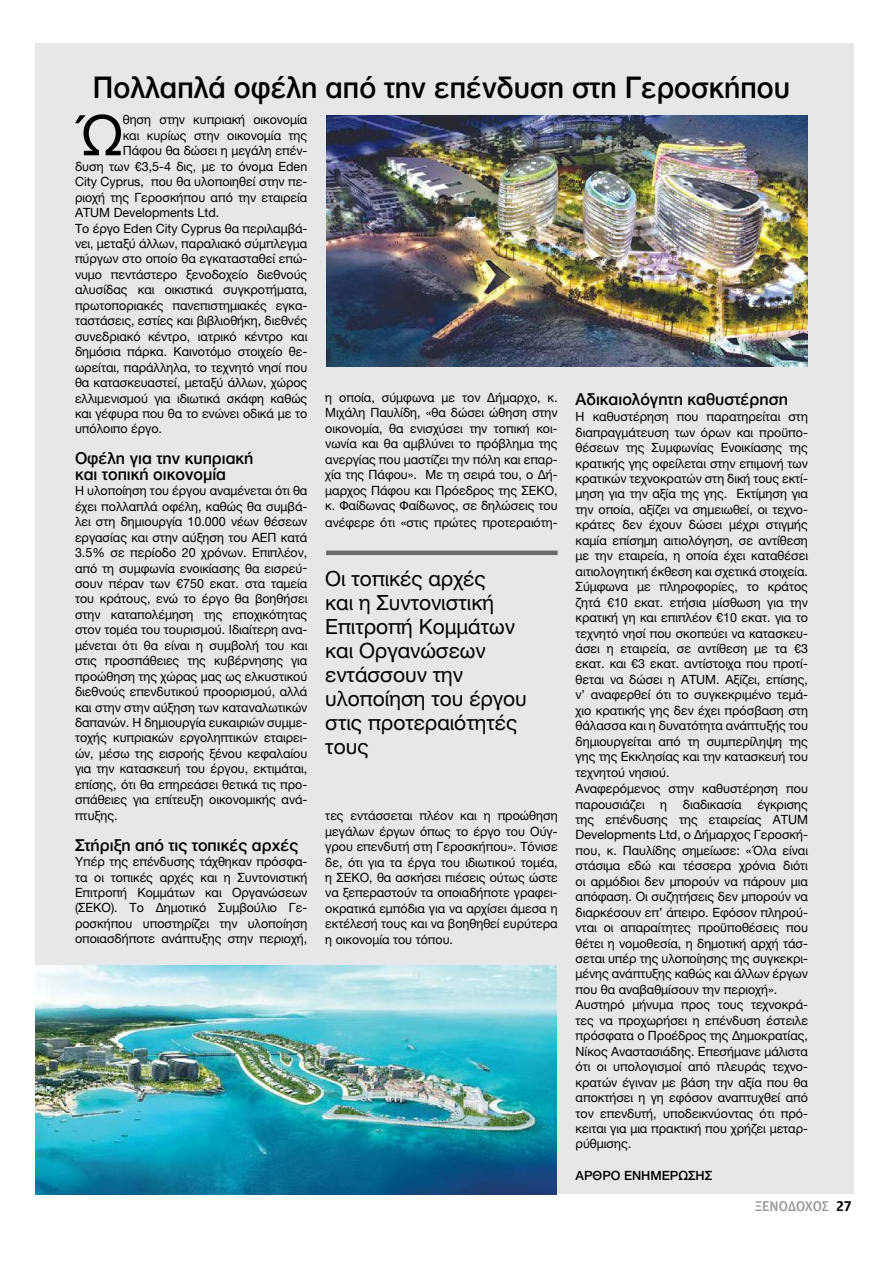
<style>
.page{position:relative;width:893px;height:1263px;background:#fff}
.page>*{position:absolute;margin:0;border:0;box-sizing:border-box;transform-origin:0 0}
.t1{font:56.1px "Nweights 05 Roman";color:#000}
.t2{font:500 30px "Ntitweights 05";color:#000;scale:.95 1}
.t3{font:21px/24px "Nweights 05 Roman";color:#000}
.t4{font:500 16.5px/15.5px "Ntitweights 05";color:#000}
.t5{font:15px "KAS Amplitude 05 Fixed Two";letter-spacing:-.015em;color:#939598}
.t6{font:12.75px/15.5px "Nweights 05 Roman";color:#000;text-align:justify}
.t7{font:500 12.75px "Ntitweights 05";color:#000}
.s1{font-family:"KAS Amplitude 07 NW Bold";color:#000}
</style>
<div class="page">
<div style="left:35px;top:43px;width:819px;height:1151px;background:#e6e7e8"></div>
<img style="left:326px;top:116px;width:482px;height:251px">
<img style="left:35px;top:965px;width:522px;height:229px">
<hr style="left:326px;top:551px;width:232px;height:4px;background:#6a6a6b">
<h2 class="t2" style="left:93px;top:70px;width:735px">Πολλαπλά οφέλη από την επένδυση στη Γεροσκήπου</h2>
<h1 class="t1" style="left:75px;top:104px;width:49px">Ώ</h1>
<p class="t6" style="left:123px;top:112px;width:186px">θηση στην κυπριακή οικονομία</p>
<p class="t6" style="left:123px;top:128px;width:186px">και κυρίως στην οικονομία της</p>
<p class="t6" style="left:123px;top:143px;width:186px">Πάφου θα δώσει η μεγάλη επέν-</p>
<p class="t6" style="left:75px;top:159px;width:234px">δυση των €3,5-4 δις, με το όνομα Eden</p>
<p class="t6" style="left:75px;top:174px;width:234px">City Cyprus, που θα υλοποιηθεί στην πε-</p>
<p class="t6" style="left:75px;top:189px;width:234px">ριοχή της Γεροσκήπου από την εταιρεία</p>
<p class="t6" style="left:75px;top:205px;width:146px">ATUM Developments Ltd.</p>
<p class="t6" style="left:75px;top:220px;width:234px">Το έργο Eden City Cyprus θα περιλαμβά-</p>
<p class="t6" style="left:75px;top:236px;width:234px">νει, μεταξύ άλλων, παραλιακό σύμπλεγμα</p>
<p class="t6" style="left:75px;top:251px;width:234px">πύργων στο οποίο θα εγκατασταθεί επώ-</p>
<p class="t6" style="left:75px;top:267px;width:234px">νυμο πεντάστερο ξενοδοχείο διεθνούς</p>
<p class="t6" style="left:75px;top:282px;width:234px">αλυσίδας και οικιστικά συγκροτήματα,</p>
<p class="t6" style="left:75px;top:298px;width:234px">πρωτοποριακές πανεπιστημιακές εγκα-</p>
<p class="t6" style="left:75px;top:313px;width:234px">ταστάσεις, εστίες και βιβλιοθήκη, διεθνές</p>
<p class="t6" style="left:75px;top:328px;width:234px">συνεδριακό κέντρο, ιατρικό κέντρο και</p>
<p class="t6" style="left:75px;top:344px;width:234px">δημόσια πάρκα. Καινοτόμο στοιχείο θε-</p>
<p class="t6" style="left:75px;top:359px;width:234px">ωρείται, παράλληλα, το τεχνητό νησί που</p>
<p class="t6" style="left:75px;top:375px;width:234px">θα κατασκευαστεί, μεταξύ άλλων, χώρος</p>
<p class="t6" style="left:75px;top:390px;width:234px">ελλιμενισμού για ιδιωτικά σκάφη καθώς</p>
<p class="t6" style="left:75px;top:406px;width:234px">και γέφυρα που θα το ενώνει οδικά με το</p>
<p class="t6" style="left:75px;top:421px;width:89px">υπόλοιπο έργο.</p>
<p class="t4" style="left:75px;top:451px;width:180px">Οφέλη για την κυπριακή και τοπική οικονομία</p>
<p class="t6" style="left:75px;top:483px;width:234px">Η υλοποίηση του έργου αναμένεται ότι θα έχει πολλαπλά οφέλη, καθώς θα συμβά&shy;λει στη δημιουργία 10.000 νέων θέσεων εργασίας και στην αύξηση του ΑΕΠ κατά 3.5% σε περίοδο 20 χρόνων. Επιπλέον, από τη συμφωνία ενοικίασης θα εισρεύ&shy;σουν πέραν των €750 εκατ. στα ταμεία του κράτους, ενώ το έργο θα βοηθήσει στην καταπολέμηση της εποχικότητας στον τομέα του τουρισμού. Ιδιαίτερη ανα&shy;μένεται ότι θα είναι η συμβολή του και στις προσπάθειες της κυβέρνησης για προώθηση της χώρας μας ως ελκυστικού διεθνούς επενδυτικού προορισμού, αλλά και στην στην αύξηση των καταναλωτικών δαπανών. Η δημιουργία ευκαιριών συμμε&shy;τοχής κυπριακών εργοληπτικών εταιρει&shy;ών, μέσω της εισροής ξένου κεφαλαίου για την κατασκευή του έργου, εκτιμάται, επίσης, ότι θα επηρεάσει θετικά τις προ&shy;σπάθειες για επίτευξη οικονομικής ανά&shy;πτυξης.</p>
<p class="t4" style="left:75px;top:837px;width:225px">Στήριξη από τις τοπικές αρχές</p>
<p class="t6" style="left:75px;top:854px;width:234px">Υπέρ της επένδυσης τάχθηκαν πρόσφα&shy;τα οι τοπικές αρχές και η Συντονιστική Επιτροπή Κομμάτων και Οργανώσεων (ΣΕΚΟ). Το Δημοτικό Συμβούλιο Γε&shy;ροσκήπου υποστηρίζει την υλοποίηση οποιασδήποτε ανάπτυξης στην περιοχή,</p>
<p class="t6" style="left:325px;top:390px;width:234px">η οποία, σύμφωνα με τον Δήμαρχο, κ.<br>Μιχάλη Παυλίδη, «θα δώσει ώθηση στην οικονομία, θα ενισχύσει την τοπική κοι&shy;νωνία και θα αμβλύνει το πρόβλημα της ανεργίας που μαστίζει την πόλη και επαρ&shy;χία της Πάφου». Με τη σειρά του, ο Δή&shy;μαρχος Πάφου και Πρόεδρος της ΣΕΚΟ, κ. Φαίδωνας Φαίδωνος, σε δηλώσεις του ανέφερε ότι «στις πρώτες προτεραιότη-</p>
<p class="t4" style="left:576px;top:391px;width:214px">Αδικαιολόγητη καθυστέρηση</p>
<p class="t6" style="left:576px;top:409px;width:234px;text-align:left">Η καθυστέρηση που παρατηρείται στη διαπραγμάτευση των όρων και προϋπο&shy;θέσεων της Συμφωνίας Ενοικίασης της κρατικής γης οφείλεται στην επιμονή των κρατικών τεχνοκρατών στη δική τους εκτί&shy;μηση για την αξία της γης. Εκτίμηση για την οποία, αξίζει να σημειωθεί, οι τεχνο&shy;κράτες δεν έχουν δώσει μέχρι στιγμής καμία επίσημη αιτιολόγηση, σε αντίθεση με την εταιρεία, η οποία έχει καταθέσει αιτιολογητική έκθεση και σχετικά στοιχεία.<br>Σύμφωνα με πληροφορίες, το κράτος ζητά €10 εκατ. ετήσια μίσθωση για την κρατική γη και επιπλέον €10 εκατ. για το τεχνητό νησί που σκοπεύει να κατασκευ&shy;άσει η εταιρεία, σε αντίθεση με τα €3 εκατ. και €3 εκατ. αντίστοιχα που προτί&shy;θεται να δώσει η ATUM. Αξίζει, επίσης, ν’ αναφερθεί ότι το συγκεκριμένο τεμά&shy;χιο κρατικής γης δεν έχει πρόσβαση στη θάλασσα και η δυνατότητα ανάπτυξής του δημιουργείται από τη συμπερίληψη της γης της Εκκλησίας και την κατασκευή του τεχνητού νησιού.<br>Αναφερόμενος στην καθυστέρηση που παρουσιάζει η διαδικασία έγκρισης της επένδυσης της εταιρείας ATUM Developments Ltd, ο Δήμαρχος Γεροσκή&shy;που, κ. Παυλίδης σημείωσε: «Όλα είναι στάσιμα εδώ και τέσσερα χρόνια διότι οι αρμόδιοι δεν μπορούν να πάρουν μια απόφαση. Οι συζητήσεις δεν μπορούν να διαρκέσουν επ’ άπειρο. Εφόσον πληρού&shy;νται οι απαραίτητες προϋποθέσεις που θέτει η νομοθεσία, η δημοτική αρχή τάσ&shy;σεται υπέρ της υλοποίησης της συγκεκρι&shy;μένης ανάπτυξης καθώς και άλλων έργων που θα αναβαθμίσουν την περιοχή».<br>Αυστηρό μήνυμα προς τους τεχνοκρά&shy;τες να προχωρήσει η επένδυση έστειλε πρόσφατα ο Προέδρος της Δημοκρατίας, Νίκος Αναστασιάδης. Επεσήμανε μάλιστα ότι οι υπολογισμοί από πλευράς τεχνο&shy;κρατών έγιναν με βάση την αξία που θα αποκτήσει η γη εφόσον αναπτυχθεί από τον επενδυτή, υποδεικνύοντας ότι πρό&shy;κειται για μια πρακτική που χρήζει μεταρ&shy;ρύθμισης.</p>
<h3 class="t3" style="left:325px;top:567px;width:203px">Οι τοπικές αρχές<br>και η Συντονιστική<br>Επιτροπή Κομμάτων και Οργανώσεων εντάσσουν την υλοποίηση του έργου στις προτεραιότητές τους</h3>
<p class="t6" style="left:325px;top:808px;width:234px">τες εντάσσεται πλέον και η προώθηση μεγάλων έργων όπως το έργο του Ούγ&shy;γρου επενδυτή στη Γεροσκήπου». Τόνισε δε, ότι για τα έργα του ιδιωτικού τομέα, η ΣΕΚΟ, θα ασκήσει πιέσεις ούτως ώστε να ξεπεραστούν τα οποιαδήποτε γραφει&shy;οκρατικά εμπόδια για να αρχίσει άμεσα η εκτέλεσή τους και να βοηθηθεί ευρύτερα η οικονομία του τόπου.</p>
<p class="t7" style="left:576px;top:1168px;width:138px">AΡΘΡΟ ΕΝΗΜΕΡΩΣΗΣ</p>
<p class="t5" style="left:755px;top:1198px;width:98px">ΞΕΝΟΔΟΧΟΣ <span class="s1">27</span></p>
</div>
